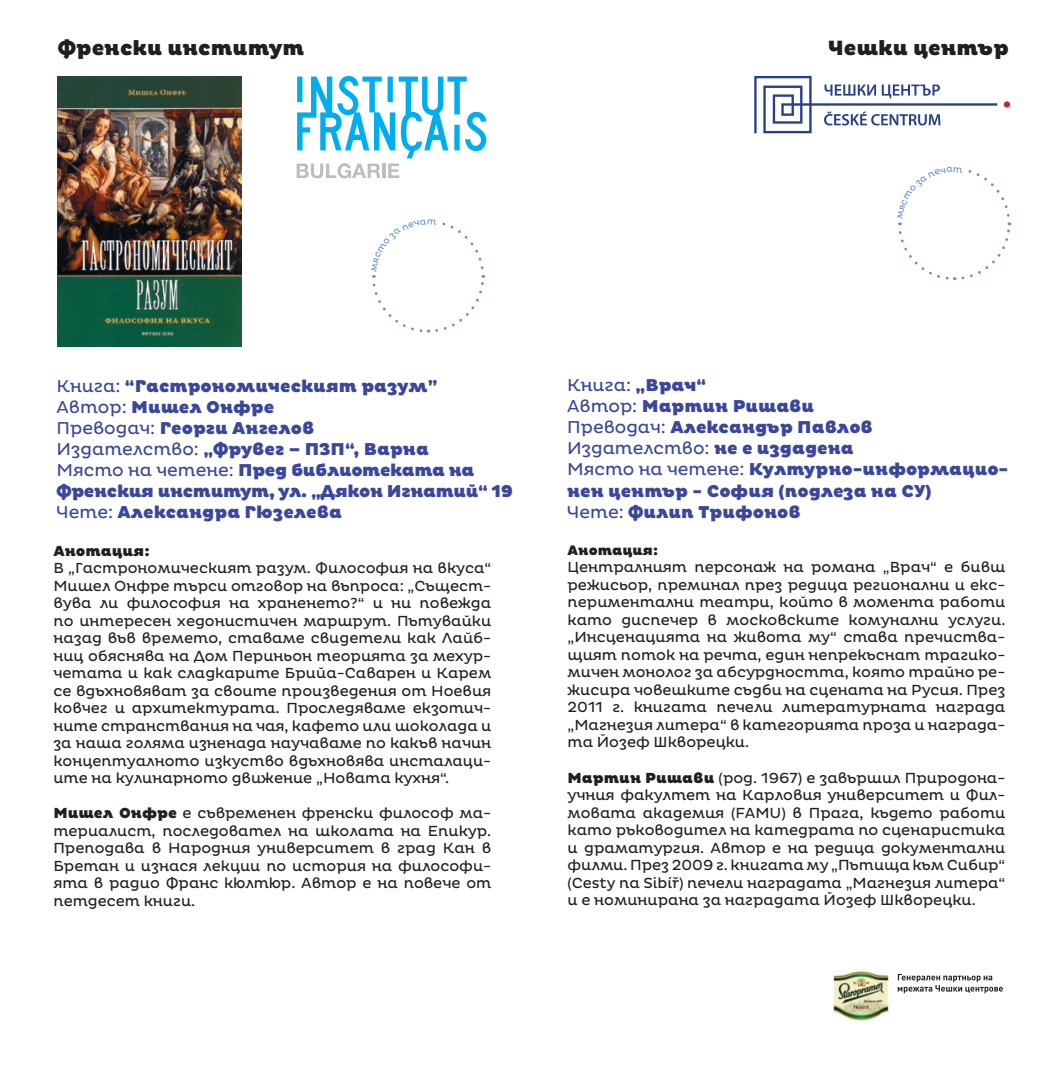
<style>
.page{position:relative;width:1052px;height:1072px;background:#fff}
.page>*{position:absolute;margin:0;border:0;box-sizing:border-box;transform-origin:0 0}
.t1{font:21px "Pluto Black Bulgarian";color:#231f20}
.t2{font:17.5px/21px "Pluto Black Bulgarian";color:#3b479d}
.t3{font:17.5px "Pluto Regular Bulgarian";color:#3b479d}
.t4{font:14.88px/17.5px "Pluto Regular Bulgarian";color:#231f20;text-align:justify}
.t5{font:14.88px "Pluto Black Bulgarian";color:#231f20}
.t6{font:14px "Pluto Black Bulgarian";color:#231f20}
.s1{font-family:"Pluto Regular Bulgarian"}
.s2{font-family:"Pluto Black Bulgarian"}
</style>
<div class="page">
<svg style="left:297px;top:76px;width:189px;height:102px"></svg>
<img style="left:57px;top:76px;width:185px;height:271px">
<div style="left:1003px;top:101px;width:7px;height:7px;background:#d1232a;border-radius:50%"></div>
<svg style="left:754px;top:76px;width:243px;height:57px"></svg>
<svg style="left:897px;top:974px;width:106px;height:19px"></svg>
<img style="left:833px;top:970px;width:55px;height:51px">
<svg style="left:372px;top:222px;width:113px;height:111px"></svg>
<svg style="left:898px;top:170px;width:113px;height:110px"></svg>
<h1 class="t1" style="left:58px;top:36px;width:248px">Френски институт</h1>
<h1 class="t1" style="left:827px;top:36px;width:183px">Чешки център</h1>
<p class="t2" style="left:57px;top:376px;width:458px"><span class="s1">Книга:</span> “Гастрономическият разум”<br><span class="s1">Автор:</span> Мишел Онфре<br><span class="s1">Преводач:</span> Георги Ангелов<br><span class="s1">Издателство:</span> „Фрувег – ПЗП“, Варна<br><span class="s1">Място на четене:</span> Пред библиотеката на<br>Френския институт, ул. „Дякон Игнатий“ 19<br><span class="s1">Чете:</span> Александра Гюзелева</p>
<p class="t5" style="left:53px;top:542px;width:98px">Анотация:</p>
<p class="t4" style="left:53px;top:559px;width:439px">В „Гастрономическият разум. Философия на вкуса“ Мишел Онфре търси отговор на въпроса: „Същест&shy;вува ли философия на храненето?“ и ни повежда по интересен хедонистичен маршрут. Пътувайки назад във времето, ставаме свидетели как Лайб&shy;ниц обяснява на Дом Периньон теорията за мехур&shy;четата и как сладкарите Брийа-Саварен и Карем се вдъхновяват за своите произведения от Ноевия ковчег и архитектурата. Проследяваме екзотич&shy;ните странствания на чая, кафето или шоколада и за наша голяма изненада научаваме по какъв начин концептуалното изкуство вдъхновява инсталаци&shy;ите на кулинарното движение „Новата кухня“.</p>
<p class="t4" style="left:53px;top:804px;width:439px"><span class="s2">Мишел Онфре</span> е съвременен френски философ ма&shy;териалист, последовател на школата на Епикур.<br>Преподава в Народния университет в град Кан в Бретан и изнася лекции по история на философи&shy;ята в радио Франс кюлтюр. Автор е на повече от петдесет книги.</p>
<p class="t3" style="left:567px;top:375px;width:141px">Книга: <span class="s2">„Врач“</span></p>
<p class="t2" style="left:567px;top:396px;width:307px"><span class="s1">Автор:</span> Мартин Ришави<br><span class="s1">Преводач:</span> Александър Павлов</p>
<p class="t3" style="left:567px;top:438px;width:288px">Издателство: <span class="s2">не е издадена</span></p>
<p class="t2" style="left:567px;top:459px;width:443px"><span class="s1">Място на четене:</span> Културно-информацио&shy;нен център - София (подлеза на СУ)<br><span class="s1">Чете:</span> Филип Трифонов</p>
<p class="t6" style="left:567px;top:542px;width:92px">Анотация:</p>
<p class="t4" style="left:567px;top:559px;width:439px">Централният персонаж на романа „Врач“ е бивш режисьор, преминал през редица регионални и екс&shy;периментални театри, който в момента работи като диспечер в московските комунални услуги. „Инсценацията на живота му“ става пречиства&shy;щият поток на речта, един непрекъснат трагико&shy;мичен монолог за абсурдността, която трайно ре&shy;жисира човешките съдби на сцената на Русия. През 2011 г. книгата печели литературната награда „Магнезия литера“ в категорията проза и награда&shy;та Йозеф Шкворецки.</p>
<p class="t4" style="left:567px;top:769px;width:439px"><span class="s2">Мартин Ришави</span> (род. 1967) е завършил Природона&shy;учния факултет на Карловия университет и Фил&shy;мовата академия (FAMU) в Прага, където работи като ръководител на катедрата по сценаристика и драматургия. Автор е на редица документални филми. През 2009 г. книгата му „Пътища към Сибир“ (Cesty na Sibíř) печели наградата „Магнезия литера“ и е номинирана за наградата Йозеф Шкворецки.</p>
</div>
